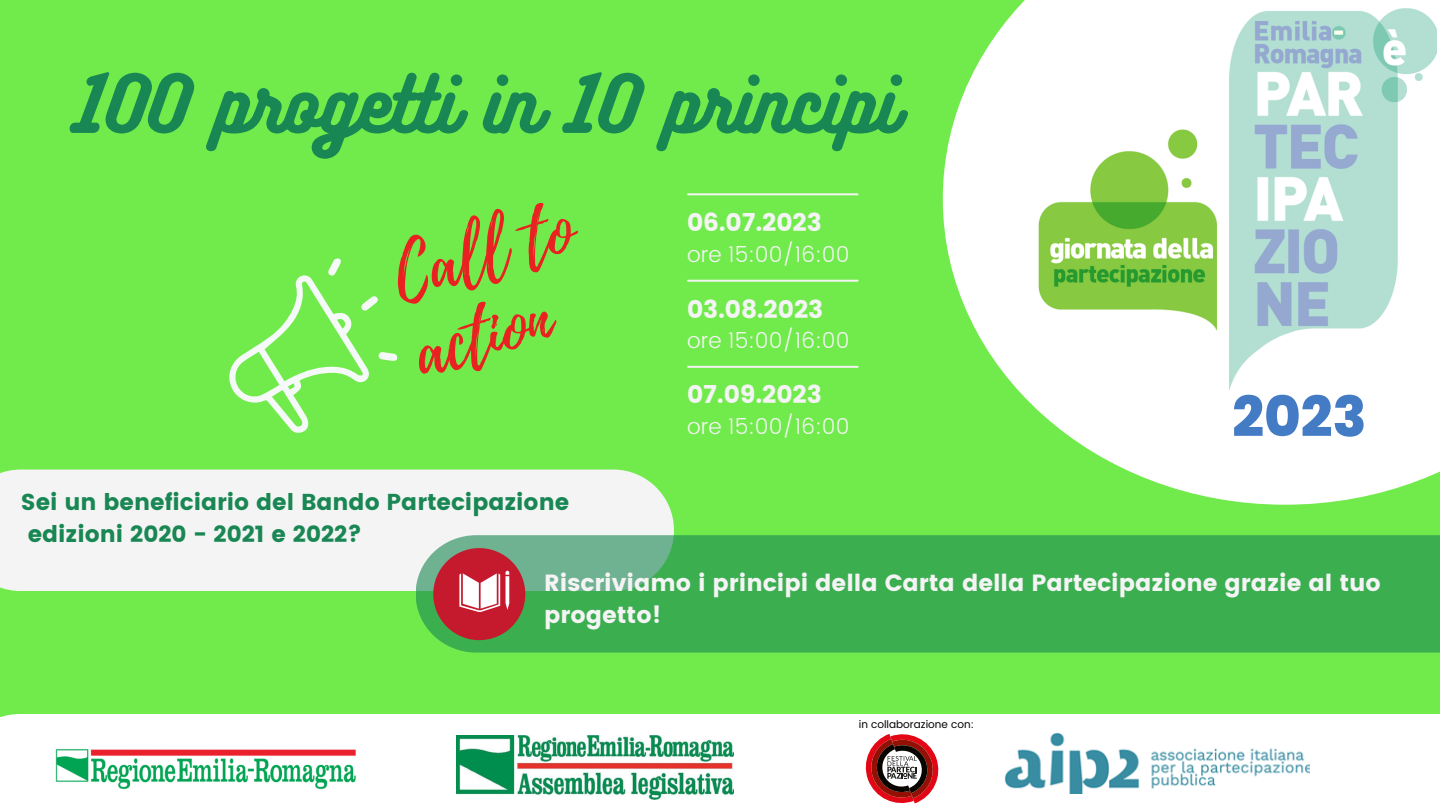
<style>
.page{position:relative;width:1440px;height:810px;background:#71eb4c}
.page>*{position:absolute;margin:0;border:0;box-sizing:border-box;transform-origin:0 0}
.t1{font:70.1px/80.3px "Playlist Script";color:#ea2121}
.t2{font:70px "Bukhari Script";color:#198753}
.t3{font:800 55.8px "Poppins";color:#437bc5}
.t4{font:24.9px "Poppins";color:#f4f4f4}
.t5{font:23.4px/32.2px "Poppins";color:#f4f4f4}
.t6{font:23px/31.5px "Poppins";color:#198753}
.t7{font:300 21.8px "Poppins";color:#f4f4f4}
.t8{font:10.5px "Poppins";color:#000}
</style>
<div class="page">
<svg style="left:229px;top:258px;width:169px;height:175px"></svg>
<hr style="left:688px;top:193px;width:170px;height:2px;background:#f4f4f4">
<hr style="left:688px;top:280px;width:170px;height:2px;background:#f4f4f4">
<hr style="left:688px;top:366px;width:170px;height:2px;background:#f4f4f4">
<svg style="left:943px;top:0;width:497px;height:505px;fill:#fff"></svg>
<img style="left:1028px;top:8px;width:409px;height:383px">
<div style="left:0;top:470px;width:674px;height:121px;background:#f4f4f4"></div>
<svg style="left:416px;top:535px;width:1024px;height:118px;background:#41af56"></svg>
<div style="left:433px;top:548px;width:92px;height:92px;background:#c5192d;border-radius:50%"></div>
<svg style="left:459px;top:571px;width:50px;height:41px"></svg>
<div style="left:0;top:714px;width:1440px;height:96px;background:#fff"></div>
<img style="left:456px;top:736px;width:277px;height:64px">
<img style="left:34px;top:729px;width:332px;height:65px">
<img style="left:996px;top:729px;width:314px;height:65px">
<svg style="left:861px;top:730px;width:82px;height:78px;background:#c48a8a"></svg>
<p class="t2" style="left:74px;top:59px;width:824px">100 progetti in 10 principi</p>
<p class="t1" style="left:385px;top:240px;width:185px;rotate:-15deg">Cal to action</p>
<p class="t4" style="left:687px;top:208px;width:136px">06.07.2023</p>
<p class="t7" style="left:687px;top:242px;width:164px">ore 15:00/16:00</p>
<p class="t4" style="left:687px;top:294px;width:138px">03.08.2023</p>
<p class="t7" style="left:687px;top:328px;width:164px">ore 15:00/16:00</p>
<p class="t4" style="left:687px;top:380px;width:136px">07.09.2023</p>
<p class="t7" style="left:687px;top:414px;width:164px">ore 15:00/16:00</p>
<p class="t3" style="left:1232px;top:378px;width:136px">2023</p>
<p class="t6" style="left:21px;top:487px;width:550px">Sei un beneficiario del Bando Partecipazione edizioni 2020 - 2021 e 2022?</p>
<p class="t5" style="left:544px;top:567px;width:838px">Riscriviamo i principi della Carta della Partecipazione grazie al tuo progetto!</p>
<p class="t8" style="left:859px;top:718px;width:117px">in collaborazione con:</p>
</div>
